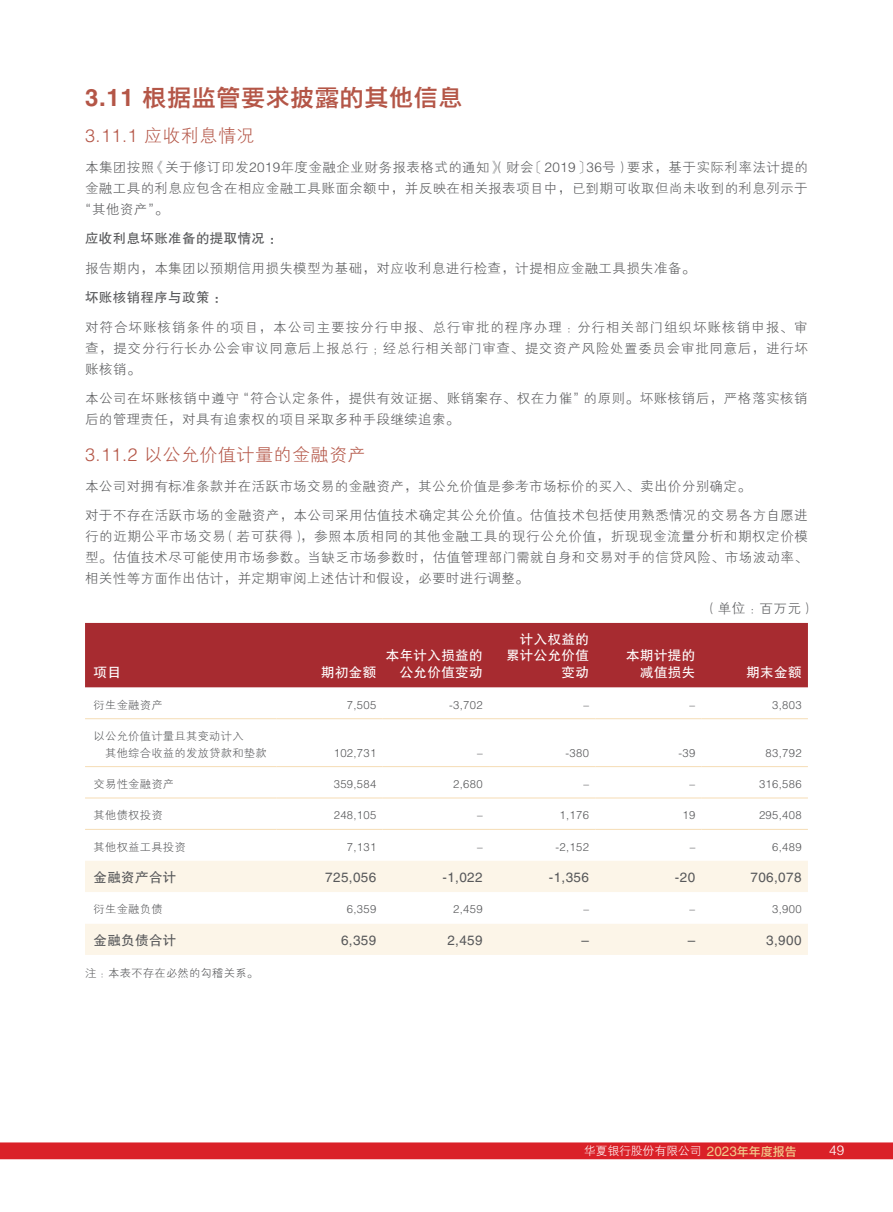
<style>
.page{position:relative;width:893px;height:1212px;background:#fff}
.page>*{position:absolute;margin:0;border:0;box-sizing:border-box;transform-origin:0 0}
.t1{font:24px "FZYDZHK GBK1 0";letter-spacing:.03em;color:#b45647}
.t2{font:18px "FZXH1 K GBK1 0";letter-spacing:.03em;color:#b45647}
.t3{font:300 18px "Helvetica LT Std";color:#b45647}
.t4{font:13.5px/21px "FZXH1 K GBK1 0";letter-spacing:.03em;color:#57585a;text-align:justify}
.t5{font:13.5px "Helvetica LT Std";letter-spacing:.03em;color:#57585a}
.t6{font:13.5px/16.5px "FZHTK GBK1 0";letter-spacing:.03em;color:#fff;text-align:right}
.t7{font:13.5px "FZHTK GBK1 0";letter-spacing:.03em;color:#57585a}
.t8{font:300 13.5px "Helvetica LT Std";color:#fff}
.t9{font:12px "FZXH1 K GBK1 0";letter-spacing:-.02em;color:#fff}
.t10{font:300 11.25px "Helvetica LT Std";letter-spacing:.03em;color:#57585a}
.t11{font:11.25px/16.5px "FZXH1 K GBK1 0";letter-spacing:.03em;color:#57585a}
.s1{font-family:"Helvetica LT Std";font-weight:700}
.s2{font-family:"FZXH1 K GBK1 0";font-weight:400}
.s3{font-family:"Helvetica LT Std";font-weight:300}
.s4{font-family:"Helvetica LT Std";font-size:13.5px;color:#f1cb8c}
.s5{font-family:"Source Han Sans CN";font-weight:500;color:#f1cb8c}
</style>
<div class="page">
<div style="left:0;top:1142px;width:893px;height:17px;background:#da2128"></div>
<div style="left:85px;top:623px;width:723px;height:64px;background:#a72b30"></div>
<div style="left:85px;top:861px;width:723px;height:94px;background:#fcf5e8"></div>
<svg style="left:85px;top:892px;width:723px;height:31px"></svg>
<hr style="left:85px;top:718px;width:191px;height:1px;background:#f6ddb5">
<hr style="left:276px;top:718px;width:107px;height:1px;background:#f6ddb5">
<hr style="left:383px;top:718px;width:106px;height:1px;background:#f6ddb5">
<hr style="left:489px;top:718px;width:106px;height:1px;background:#f6ddb5">
<hr style="left:595px;top:718px;width:107px;height:1px;background:#f6ddb5">
<hr style="left:702px;top:718px;width:106px;height:1px;background:#f6ddb5">
<hr style="left:85px;top:766px;width:191px;height:1px;background:#f6ddb5">
<hr style="left:276px;top:766px;width:107px;height:1px;background:#f6ddb5">
<hr style="left:383px;top:766px;width:106px;height:1px;background:#f6ddb5">
<hr style="left:489px;top:766px;width:106px;height:1px;background:#f6ddb5">
<hr style="left:595px;top:766px;width:107px;height:1px;background:#f6ddb5">
<hr style="left:702px;top:766px;width:106px;height:1px;background:#f6ddb5">
<hr style="left:85px;top:798px;width:191px;height:1px;background:#f6ddb5">
<hr style="left:276px;top:798px;width:107px;height:1px;background:#f6ddb5">
<hr style="left:383px;top:798px;width:106px;height:1px;background:#f6ddb5">
<hr style="left:489px;top:798px;width:106px;height:1px;background:#f6ddb5">
<hr style="left:595px;top:798px;width:107px;height:1px;background:#f6ddb5">
<hr style="left:702px;top:798px;width:106px;height:1px;background:#f6ddb5">
<hr style="left:85px;top:829px;width:191px;height:1px;background:#f6ddb5">
<hr style="left:276px;top:829px;width:107px;height:1px;background:#f6ddb5">
<hr style="left:383px;top:829px;width:106px;height:1px;background:#f6ddb5">
<hr style="left:489px;top:829px;width:106px;height:1px;background:#f6ddb5">
<hr style="left:595px;top:829px;width:107px;height:1px;background:#f6ddb5">
<hr style="left:702px;top:829px;width:106px;height:1px;background:#f6ddb5">
<h1 class="t1" style="left:85px;top:84px;width:379px"><span class="s1">3.11</span> 根据监管要求披露的其他信息</h1>
<h2 class="t3" style="left:85px;top:125px;width:171px">3.11.1 <span class="s2">应收利息情况</span></h2>
<p class="t4" style="left:85px;top:157px;width:724px">本集团按照《关于修订印发<span class="s3">2019</span>年度金融企业财务报表格式的通知》（财会〔<span class="s3">2019</span>〕<span class="s3">36</span>号）要求，基于实际利率法计提的</p>
<p class="t4" style="left:85px;top:178px;width:724px">金融工具的利息应包含在相应金融工具账面余额中，并反映在相关报表项目中，已到期可收取但尚未收到的利息列示于</p>
<p class="t4" style="left:78px;top:199px;width:92px">“其他资产”。</p>
<p class="t7" style="left:85px;top:231px;width:199px">应收利息坏账准备的提取情况：</p>
<p class="t4" style="left:85px;top:258px;width:612px">报告期内，本集团以预期信用损失模型为基础，对应收利息进行检查，计提相应金融工具损失准备。</p>
<p class="t7" style="left:85px;top:290px;width:143px">坏账核销程序与政策：</p>
<p class="t4" style="left:85px;top:317px;width:724px">对符合坏账核销条件的项目，本公司主要按分行申报、总行审批的程序办理：分行相关部门组织坏账核销申报、审查，提交分行行长办公会审议同意后上报总行；经总行相关部门审查、提交资产风险处置委员会审批同意后，进行坏账核销。</p>
<p class="t4" style="left:85px;top:388px;width:724px">本公司在坏账核销中遵守“符合认定条件，提供有效证据、账销案存、权在力催”的原则。坏账核销后，严格落实核销后的管理责任，对具有追索权的项目采取多种手段继续追索。</p>
<h2 class="t2" style="left:85px;top:445px;width:282px"><span class="s3">3.11.2</span> 以公允价值计量的金融资产</h2>
<p class="t4" style="left:85px;top:471px;width:724px;line-height:29.5px">本公司对拥有标准条款并在活跃市场交易的金融资产，其公允价值是参考市场标价的买入、卖出价分别确定。<br>对于不存在活跃市场的金融资产，本公司采用估值技术确定其公允价值。估值技术包括使用熟悉情况的交易各方自愿进</p>
<p class="t4" style="left:85px;top:526px;width:724px">行的近期公平市场交易（若可获得），参照本质相同的其他金融工具的现行公允价值，折现现金流量分析和期权定价模型。估值技术尽可能使用市场参数。当缺乏市场参数时，估值管理部门需就自身和交易对手的信贷风险、市场波动率、相关性等方面作出估计，并定期审阅上述估计和假设，必要时进行调整。</p>
<p class="t4" style="left:704px;top:598px;width:112px">（单位：百万元）</p>
<p class="t6" style="left:94px;top:664px;width:29px">项目</p>
<p class="t6" style="left:321px;top:664px;width:57px">期初金额</p>
<p class="t6" style="left:386px;top:648px;width:98px">本年计入损益的公允价值变动</p>
<p class="t6" style="left:506px;top:631px;width:84px">计入权益的累计公允价值变动</p>
<p class="t6" style="left:626px;top:648px;width:71px">本期计提的减值损失</p>
<p class="t6" style="left:746px;top:664px;width:57px">期末金额</p>
<p class="t11" style="left:94px;top:697px;width:71px">衍生金融资产</p>
<p class="t10" style="left:347px;top:698px;width:31px">7,505</p>
<p class="t10" style="left:449px;top:698px;width:35px">-3,702</p>
<p class="t10" style="left:583px;top:698px;width:7px">–</p>
<p class="t10" style="left:690px;top:698px;width:7px">–</p>
<p class="t10" style="left:772px;top:698px;width:31px">3,803</p>
<p class="t11" style="left:105px;top:728px;width:163px;text-indent:-12px">以公允价值计量且其变动计入<br>其他综合收益的发放贷款和垫款</p>
<p class="t10" style="left:334px;top:745px;width:44px">102,731</p>
<p class="t10" style="left:477px;top:745px;width:7px">–</p>
<p class="t10" style="left:565px;top:745px;width:25px">-380</p>
<p class="t10" style="left:678px;top:745px;width:18px">-39</p>
<p class="t10" style="left:766px;top:745px;width:37px">83,792</p>
<p class="t11" style="left:94px;top:776px;width:82px">交易性金融资产</p>
<p class="t10" style="left:334px;top:777px;width:44px">359,584</p>
<p class="t10" style="left:453px;top:777px;width:31px">2,680</p>
<p class="t10" style="left:583px;top:777px;width:7px">–</p>
<p class="t10" style="left:690px;top:777px;width:7px">–</p>
<p class="t10" style="left:759px;top:777px;width:44px">316,586</p>
<p class="t11" style="left:94px;top:807px;width:71px">其他债权投资</p>
<p class="t10" style="left:334px;top:808px;width:44px">248,105</p>
<p class="t10" style="left:477px;top:808px;width:7px">–</p>
<p class="t10" style="left:560px;top:808px;width:31px">1,176</p>
<p class="t10" style="left:682px;top:808px;width:14px">19</p>
<p class="t10" style="left:759px;top:808px;width:44px">295,408</p>
<p class="t11" style="left:94px;top:839px;width:94px">其他权益工具投资</p>
<p class="t10" style="left:347px;top:840px;width:31px">7,131</p>
<p class="t10" style="left:477px;top:840px;width:7px">–</p>
<p class="t10" style="left:555px;top:840px;width:35px">-2,152</p>
<p class="t10" style="left:690px;top:840px;width:7px">–</p>
<p class="t10" style="left:772px;top:840px;width:31px">6,489</p>
<p class="t7" style="left:94px;top:869px;width:84px">金融资产合计</p>
<p class="t5" style="left:325px;top:869px;width:53px">725,056</p>
<p class="t5" style="left:442px;top:869px;width:42px">-1,022</p>
<p class="t5" style="left:549px;top:869px;width:42px">-1,356</p>
<p class="t5" style="left:675px;top:869px;width:22px">-20</p>
<p class="t5" style="left:750px;top:869px;width:53px">706,078</p>
<p class="t11" style="left:94px;top:901px;width:71px">衍生金融负债</p>
<p class="t10" style="left:347px;top:902px;width:31px">6,359</p>
<p class="t10" style="left:453px;top:902px;width:31px">2,459</p>
<p class="t10" style="left:583px;top:902px;width:7px">–</p>
<p class="t10" style="left:690px;top:902px;width:7px">–</p>
<p class="t10" style="left:772px;top:902px;width:31px">3,900</p>
<p class="t7" style="left:94px;top:932px;width:84px">金融负债合计</p>
<p class="t5" style="left:341px;top:932px;width:37px">6,359</p>
<p class="t5" style="left:447px;top:932px;width:37px">2,459</p>
<p class="t5" style="left:581px;top:932px;width:9px">–</p>
<p class="t5" style="left:688px;top:932px;width:9px">–</p>
<p class="t5" style="left:766px;top:932px;width:37px">3,900</p>
<p class="t11" style="left:85px;top:965px;width:175px">注：本表不存在必然的勾稽关系。</p>
<p class="t9" style="left:584px;top:1144px;width:215px">华夏银行股份有限公司 <span class="s4">2023</span><span class="s5">年年度报告</span></p>
<p class="t8" style="left:829px;top:1142px;width:17px">49</p>
</div>
